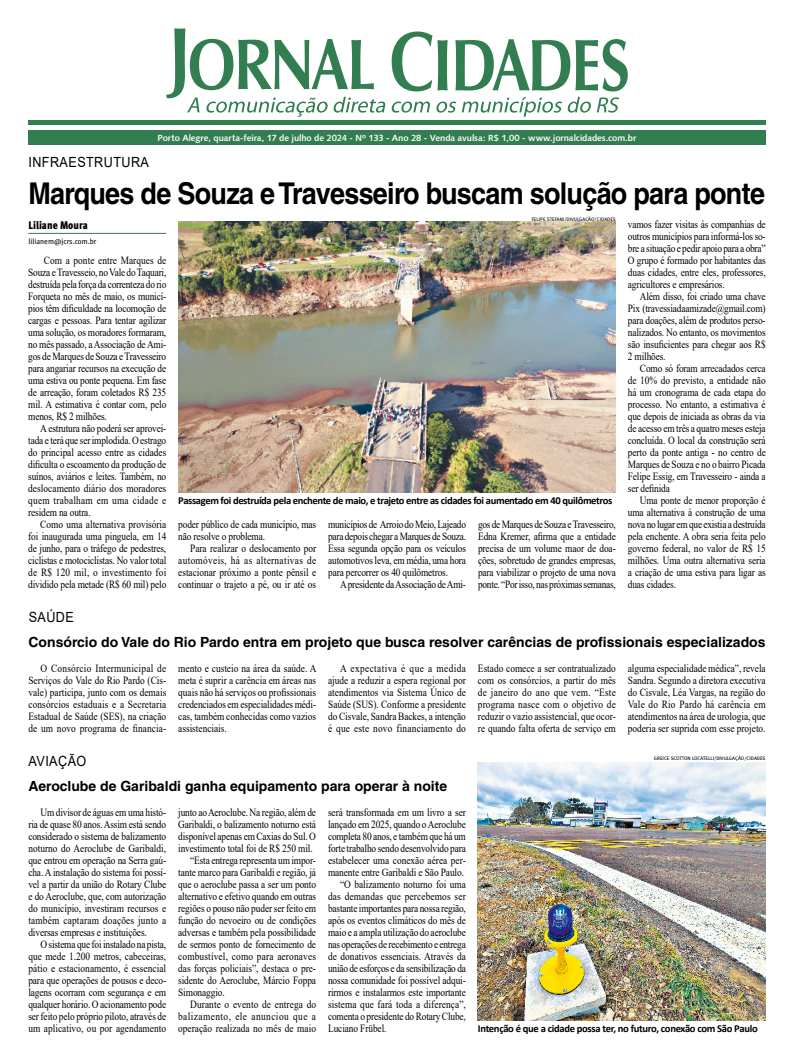
<style>
.page{position:relative;width:794px;height:1063px;background:#fff}
.page>*{position:absolute;margin:0;border:0;box-sizing:border-box;transform-origin:0 0}
.tit_ABRE{font:700 30px "Helvetica";letter-spacing:-.025em;color:#000;scale:.9 1}
.tit_secundário{font:700 14px "Helvetica";color:#000}
.cartola{font:14px "Arial";letter-spacing:.035em;color:#000;scale:.9 1}
.texto_CIDADES{font:11px/12px "Times New Roman";letter-spacing:-.01em;color:#000;text-align:justify;scale:.85 1}
.Assinatura{font:11px "Meta Cond Black LF";color:#000}
.Legenda{font:700 10.6px "Calibri";letter-spacing:-.035em;color:#000}
.t1{font:9px "Humanist 531 BT Bold A";letter-spacing:-.005em;color:#fff}
.E-mail{font:7.7px "Meta Cond Book LF";color:#000;scale:1.11 1}
.Crédito{font:5px "Meta Book Caps";color:#000}
</style>
<div class="page">
<div style="left:28px;top:130px;width:737px;height:14px;background:#327e50"></div>
<hr style="left:28px;top:120px;width:737px;height:4px;background:#327e50">
<svg style="left:455px;top:39px;width:173px;height:52px"></svg>
<svg style="left:392px;top:32px;width:55px;height:59px"></svg>
<svg style="left:166px;top:28px;width:219px;height:89px"></svg>
<svg style="left:391px;top:102px;width:39px;height:11px"></svg>
<svg style="left:436px;top:102px;width:20px;height:11px"></svg>
<svg style="left:462px;top:97px;width:129px;height:20px"></svg>
<svg style="left:597px;top:97px;width:22px;height:16px"></svg>
<img style="left:178px;top:222px;width:438px;height:270px">
<hr style="left:28px;top:233px;width:138px;height:1px;background:#337d4f">
<img style="left:478px;top:762px;width:287px;height:258px">
<p class="t1" style="left:158px;top:132px;width:480px">Porto Alegre, quarta-feira, 17 de julho de 2024 - Nº 133 - Ano 28 - Venda avulsa: R$ 1,00 - www.jornalcidades.com.br</p>
<p class="cartola" style="left:28px;top:152px;width:135px">INFRAESTRUTURA</p>
<p class="tit_ABRE" style="left:28px;top:175px;width:820px">Marques de Souza e Travesseiro buscam solução para ponte</p>
<p class="Assinatura" style="left:28px;top:218px;width:61px">Liliane Moura</p>
<p class="E-mail" style="left:28px;top:237px;width:63px">lilianem@jcrs.com.br</p>
<p class="texto_CIDADES" style="left:28px;top:254px;width:164px;text-indent:16px">Com a ponte entre Marques de Souza e Travesseio, no Vale do Taquari, destruída pela força da correnteza do rio Forqueta no mês de maio, os municí&shy;pios têm dificuldade na locomoção de cargas e pessoas. Para tentar agilizar uma solução, os moradores formaram, no mês passado, a Associação de Ami&shy;gos de Marques de Souza e Travesseiro para angariar recursos na execução de uma estiva ou ponte pequena. Em fase de arreação, foram coletados R$ 235 mil. A estimativa é contar com, pelo menos, R$ 2 milhões.</p>
<p class="texto_CIDADES" style="left:28px;top:422px;width:164px;text-indent:12px">A estrutura não poderá ser aprovei&shy;tada e terá que ser implodida. O estrago do principal acesso entre as cidades dificulta o escoamento da produção de suínos, aviários e leites. Também, no deslocamento diário dos moradores quem trabalham em uma cidade e residem na outra.</p>
<p class="texto_CIDADES" style="left:28px;top:518px;width:164px;text-indent:12px">Como uma alternativa provisória foi inaugurada uma pinguela, em 14 de junho, para o tráfego de pedestres, ciclistas e motociclistas. No valor total de R$ 120 mil, o investimento foi dividido pela metade (R$ 60 mil) pelo</p>
<p class="Crédito" style="left:532px;top:216px;width:86px">FELIPE STEFANI/DIVULGAÇÃO/CIDADES</p>
<p class="Legenda" style="left:178px;top:493px;width:435px">Passagem foi destruída pela enchente de maio, e trajeto entre as cidades foi aumentado em 40 quilômetros</p>
<p class="texto_CIDADES" style="left:178px;top:518px;width:164px">poder público de cada município, mas não resolve o problema.</p>
<p class="texto_CIDADES" style="left:178px;top:542px;width:164px;text-indent:12px">Para realizar o deslocamento por automóveis, há as alternativas de estacionar próximo a ponte pênsil e continuar o trajeto a pé, ou ir até os</p>
<p class="texto_CIDADES" style="left:328px;top:518px;width:164px">municípios de Arroio do Meio, Lajeado para depois chegar a Marques de Souza.<br>Essa segunda opção para os veículos automotivos leva, em média, uma hora para percorrer os 40 quilômetros.</p>
<p class="texto_CIDADES" style="left:340px;top:578px;width:150px">A presidente da Associação de Ami-</p>
<p class="texto_CIDADES" style="left:478px;top:518px;width:164px">gos de Marques de Souza e Travesseiro, Edna Kremer, afirma que a entidade precisa de um volume maor de doa&shy;ções, sobretudo de grandes empresas, para viabilizar o projeto de uma nova ponte. “Por isso, nas próximas semanas,</p>
<p class="texto_CIDADES" style="left:628px;top:218px;width:164px">vamos fazer visitas às companhias de outros municípios para informá-los so&shy;bre a situação e pedir apoio para a obra” O grupo é formado por habitantes das duas cidades, entre eles, professores, agricultores e empresários.</p>
<p class="texto_CIDADES" style="left:628px;top:290px;width:164px;text-indent:12px">Além disso, foi criado uma chave Pix (travessiadaamizade@gmail.com) para doações, além de produtos perso&shy;nalizados. No entanto, os movimentos são insuficientes para chegar aos R$ 2 milhões.</p>
<p class="texto_CIDADES" style="left:628px;top:362px;width:164px;text-indent:12px">Como só foram arrecadados cerca de 10% do previsto, a entidade não há um cronograma de cada etapa do processo. No entanto, a estimativa é que depois de iniciada as obras da via de acesso em três a quatro meses esteja concluída. O local da construção será perto da ponte antiga - no centro de Marques de Souza e no o bairro Picada Felipe Essig, em Travesseiro - ainda a ser definida</p>
<p class="texto_CIDADES" style="left:628px;top:494px;width:164px;text-indent:12px">Uma ponte de menor proporção é uma alternativa à construção de uma nova no lugar em que existia a destruída pela enchente. A obra seria feita pelo governo federal, no valor de R$ 15 milhões. Uma outra alternativa seria a criação de uma estiva para ligar as duas cidades.</p>
<p class="cartola" style="left:29px;top:608px;width:52px">SAÚDE</p>
<p class="tit_secundário" style="left:28px;top:634px;width:738px">Consórcio do Vale do Rio Pardo entra em projeto que busca resolver carências de profissionais especializados</p>
<p class="texto_CIDADES" style="left:28px;top:662px;width:164px;text-indent:12px">O Consórcio Intermunicipal de Serviços do Vale do Rio Pardo (Cis&shy;vale) participa, junto com os demais consórcios estaduais e a Secretaria Estadual de Saúde (SES), na criação de um novo programa de financia-</p>
<p class="texto_CIDADES" style="left:178px;top:662px;width:164px">mento e custeio na área da saúde. A meta é suprir a carência em áreas nas quais não há serviços ou profissionais credenciados em especialidades médi&shy;cas, também conhecidas como vazios assistenciais.</p>
<p class="texto_CIDADES" style="left:328px;top:662px;width:164px;text-indent:12px">A expectativa é que a medida ajude a reduzir a espera regional por atendimentos via Sistema Único de Saúde (SUS). Conforme a presidente do Cisvale, Sandra Backes, a intenção é que este novo financiamento do</p>
<p class="texto_CIDADES" style="left:478px;top:662px;width:164px">Estado comece a ser contratualizado com os consórcios, a partir do mês de janeiro do ano que vem. “Este programa nasce com o objetivo de reduzir o vazio assistencial, que ocor&shy;re quando falta oferta de serviço em</p>
<p class="texto_CIDADES" style="left:628px;top:662px;width:164px">alguma especialidade médica”, revela Sandra. Segundo a diretora executiva do Cisvale, Léa Vargas, na região do Vale do Rio Pardo há carência em atendimentos na área de urologia, que poderia ser suprida com esse projeto.</p>
<p class="cartola" style="left:29px;top:752px;width:66px">AVIAÇÃO</p>
<p class="tit_secundário" style="left:28px;top:778px;width:420px">Aeroclube de Garibaldi ganha equipamento para operar à noite</p>
<p class="texto_CIDADES" style="left:28px;top:806px;width:164px;text-indent:12px">Um divisor de águas em uma histó&shy;ria de quase 80 anos. Assim está sendo considerado o sistema de balizamento noturno do Aeroclube de Garibaldi, que entrou em operação na Serra gaú&shy;cha. A instalação do sistema foi possí&shy;vel a partir da união do Rotary Clube e do Aeroclube, que, com autorização do município, investiram recursos e também captaram doações junto a diversas empresas e instituições.</p>
<p class="texto_CIDADES" style="left:28px;top:938px;width:164px;text-indent:12px">O sistema que foi instalado na pista, que mede 1.200 metros, cabeceiras, pátio e estacionamento, é essencial para que operações de pousos e deco&shy;lagens ocorram com segurança e em qualquer horário. O acionamento pode ser feito pelo próprio piloto, através de um aplicativo, ou por agendamento</p>
<p class="texto_CIDADES" style="left:178px;top:806px;width:164px">junto ao Aeroclube. Na região, além de Garibaldi, o balizamento noturno está disponível apenas em Caxias do Sul. O investimento total foi de R$ 250 mil.</p>
<p class="texto_CIDADES" style="left:178px;top:854px;width:164px;text-indent:12px">“Esta entrega representa um impor&shy;tante marco para Garibaldi e região, já que o aeroclube passa a ser um ponto alternativo e efetivo quando em outras regiões o pouso não puder ser feito em função do nevoeiro ou de condições adversas e também pela possibilidade de sermos ponto de fornecimento de combustível, como para aeronaves das forças policiais”, destaca o pre&shy;sidente do Aeroclube, Márcio Foppa Simonaggio.</p>
<p class="texto_CIDADES" style="left:178px;top:998px;width:164px;text-indent:12px">Durante o evento de entrega do balizamento, ele anunciou que a operação realizada no mês de maio</p>
<p class="texto_CIDADES" style="left:328px;top:806px;width:164px">será transformada em um livro a ser lançado em 2025, quando o Aeroclube completa 80 anos, e também que há um forte trabalho sendo desenvolvido para estabelecer uma conexão aérea per&shy;manente entre Garibaldi e São Paulo.</p>
<p class="texto_CIDADES" style="left:328px;top:878px;width:164px;text-indent:12px">“O balizamento noturno foi uma das demandas que percebemos ser bastante importantes para nossa região, após os eventos climáticos do mês de maio e a ampla utilização do aeroclube nas operações de recebimento e entrega de donativos essenciais. Através da união de esforços e da sensibilização da nossa comunidade foi possível adqui&shy;rirmos e instalarmos este importante sistema que fará toda a diferença”, comenta o presidente do Rotary Clube, Luciano Frübel.</p>
<p class="Crédito" style="left:654px;top:756px;width:113px">GREICE SCOTTON LOCATELLI/DIVULGAÇÃO/CIDADES</p>
<p class="Legenda" style="left:478px;top:1021px;width:281px">Intenção é que a cidade possa ter, no futuro, conexão com São Paulo</p>
</div>
